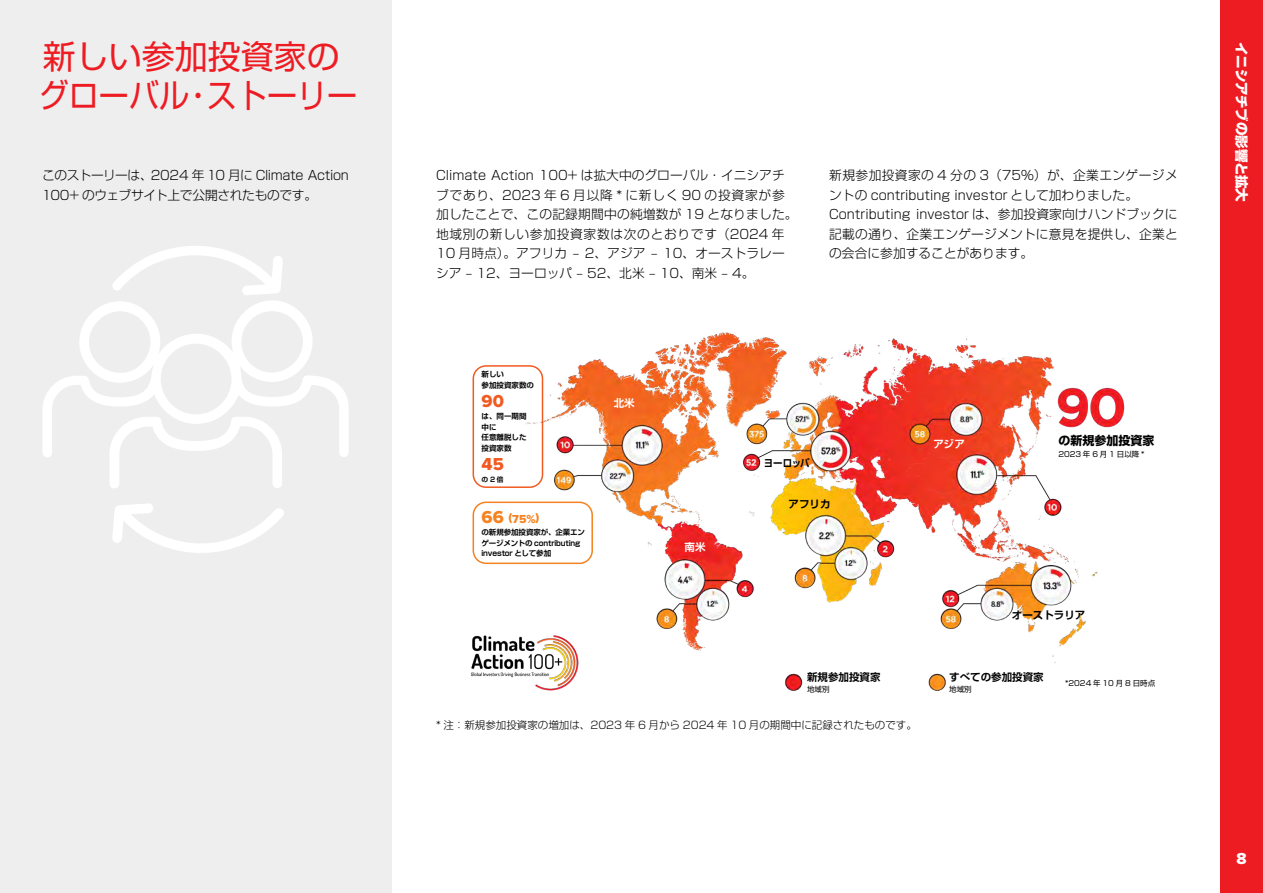
<style>
.page{position:relative;width:1263px;height:893px;background:#fff}
.page>*{position:absolute;margin:0;border:0;box-sizing:border-box;transform-origin:0 0}
.t1{font:33px/39.6px "Shin Go Pr 6 N";color:#ed1c23}
.t2{font:18px "Proxima Nova Extrabld";color:#f15a21}
.t3{font:16.5px "Proxima Nova Extrabld";color:#fff}
.t4{font:800 13.5px "Shin Go Pr 6 N";letter-spacing:-.01em;color:#fff}
.t5{font:300 12.75px/19.5px "Shin Go Pr 6 N";color:#000}
.t6{font:300 12.75px/19.5px "Shin Go Pr 6 N";letter-spacing:-.03em;color:#000}
.t7{font:700 12px "Shin Go Pr 6 N";color:#000}
.t8{font:12px "Proxima Nova Extrabld";color:#f5821f}
.t9{font:300 10.5px "Shin Go Pr 6 N";color:#000}
.t10{font:700 10.5px "Shin Go Pr 6 N De";color:#000}
.t11{font:700 10.5px "Shin Go Pr 6 N De";color:#fff}
.t12{font:700 10.5px "Shin Go Pr 6 N De";color:#000;scale:.9 1}
.t13{font:700 7.5px/10.5px "Shin Go Pr 6 N De";letter-spacing:-.015em;color:#000}
.t14{font:7.5px "Shin Go Pr 6 N";color:#000}
.t15{font:7.5px "Shin Go Pr 6 N";letter-spacing:.125em;color:#000}
.t16{font:700 6.75px "Shin Go Pr 6 N De";color:#000}
.s1{font-size:18px}
</style>
<div class="page">
<div style="left:1220px;top:0;width:43px;height:893px;background:#ed1c23"></div>
<img style="left:470px;top:332px;width:655px;height:359px">
<div style="left:0;top:0;width:391px;height:893px;background:#efeeef"></div>
<svg style="left:43px;top:246px;width:306px;height:307px"></svg>
<div style="left:472px;top:365px;width:71px;height:123px;border:2px solid #f15a21;border-radius:13px"></div>
<div style="left:472px;top:502px;width:121px;height:62px;border:2px solid #f5821f;border-radius:13px"></div>
<h1 class="t1" style="left:39px;top:34px;width:320px">新しい参加投資家のグローバル・ストーリー</h1>
<p class="t6" style="left:42px;top:164px;width:308px">このストーリーは、2024 年 10 月に Climate Action<br>100+ のウェブサイト上で公開されたものです。</p>
<p class="t5" style="left:436px;top:164px;width:363px">Climate Action 100+ は拡大中のグローバル・イニシアチブであり、2023 年 6 月以降 * に新しく 90 の投資家が参加したことで、この記録期間中の純増数が 19 となりました。地域別の新しい参加投資家数は次のとおりです（2024 年10 月時点）。アフリカ – 2、アジア – 10、オーストラレーシア – 12、ヨーロッパ – 52、北米 – 10、南米 – 4。</p>
<p class="t5" style="left:829px;top:164px;width:350px">新規参加投資家の 4 分の 3（75%）が、企業エンゲージメントの contributing investor として加わりました。<br>Contributing investor は、参加投資家向けハンドブックに記載の通り、企業エンゲージメントに意見を提供し、企業との会合に参加することがあります。</p>
<p class="t13" style="left:482px;top:369px;width:54px">新しい<br>参加投資家数の</p>
<h2 class="t2" style="left:482px;top:387px;width:24px">90</h2>
<p class="t13" style="left:482px;top:411px;width:46px">は、同一期間中に<br>任意離脱した投資家数</p>
<h2 class="t2" style="left:482px;top:450px;width:24px">45</h2>
<p class="t16" style="left:482px;top:474px;width:23px">の2倍</p>
<p class="t11" style="left:614px;top:395px;width:22px">北米</p>
<p class="t12" style="left:764px;top:454px;width:52px">ヨーロッパ</p>
<p class="t11" style="left:933px;top:435px;width:33px">アジア</p>
<p class="t7" style="left:1058px;top:430px;width:97px">の新規参加投資家</p>
<p class="t15" style="left:1058px;top:448px;width:88px">2023年6月1日以降*</p>
<p class="t8" style="left:482px;top:510px;width:59px"><span class="s1">66</span> (75%)</p>
<p class="t13" style="left:481px;top:527px;width:105px">の新規参加投資家が、企業エンゲージメントの contributing investor として参加</p>
<p class="t11" style="left:684px;top:538px;width:22px">南米</p>
<p class="t10" style="left:788px;top:496px;width:43px">アフリカ</p>
<p class="t10" style="left:807px;top:669px;width:75px">新規参加投資家</p>
<p class="t14" style="left:807px;top:683px;width:24px">地域別</p>
<p class="t9" style="left:436px;top:716px;width:482px">* 注：新規参加投資家の増加は、2023 年 6 月から 2024 年 10 月の期間中に記録されたものです。</p>
<p class="t10" style="left:1012px;top:607px;width:75px">オーストラリア</p>
<p class="t10" style="left:949px;top:669px;width:96px">すべての参加投資家</p>
<p class="t14" style="left:949px;top:683px;width:24px">地域別</p>
<p class="t14" style="left:1065px;top:676px;width:92px">*2024 年 10 月 8 日時点</p>
<p class="t4" style="left:1252px;top:42px;width:161px;rotate:90deg">イニシアチブの影響と拡大</p>
<p class="t3" style="left:1236px;top:846px;width:12px">8</p>
</div>
